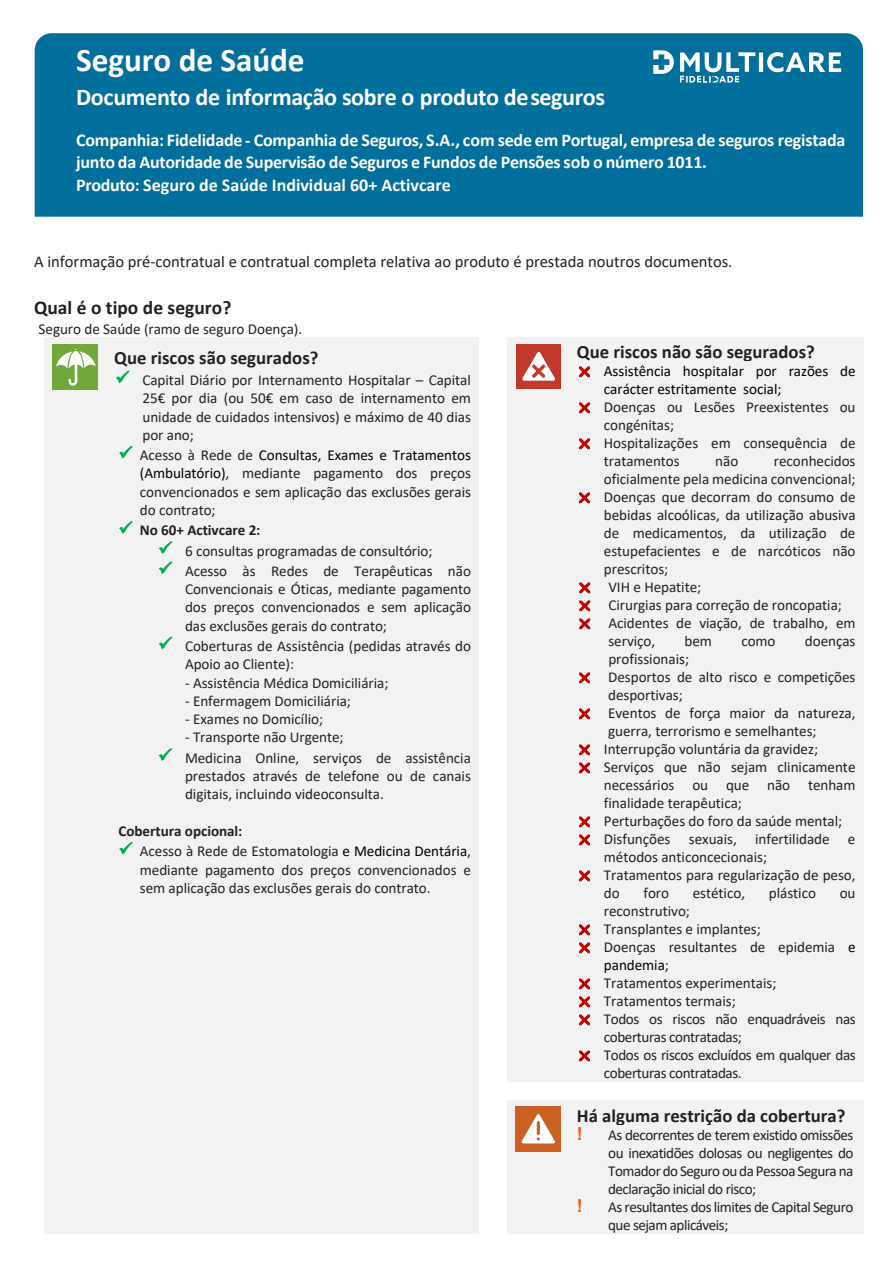
<style>
.page{position:relative;width:894px;height:1263px;background:#fff}
.page>*{position:absolute;margin:0;border:0;box-sizing:border-box;transform-origin:0 0}
.t1{font:700 33.15px "Calibri";color:#fff}
.t2{font:700 24.15px "Calibri";letter-spacing:-.015em;color:#fff}
.t3{font:700 19.5px "Calibri";color:#231f20}
.t4{font:700 18.75px "Calibri";color:#231f20}
.t5{font:700 18px/22.6px "Calibri";letter-spacing:-.01em;color:#fff}
.t6{font:700 18px "Arial";color:#f5590b}
.t7{font:16.5px "Calibri";color:#231f20}
.t8{font:15.15px/18px "Calibri";letter-spacing:-.005em;color:#231f20;text-align:justify}
.t9{font:15.15px/18px "Calibri";letter-spacing:-.005em;color:#000}
.t10{font:15.15px/18px "Calibri";letter-spacing:-.035em;color:#231f20}
.t11{font:700 15.15px "Calibri";letter-spacing:-.005em;color:#231f20}
.s1{color:#00b050}
.s2{color:#000}
</style>
<div class="page">
<div style="left:44px;top:338px;width:62px;height:896px;background:#f2f2f2"></div>
<div style="left:106px;top:338px;width:373px;height:896px;background:#f2f2f2"></div>
<div style="left:507px;top:338px;width:61px;height:744px;background:#f2f2f2"></div>
<div style="left:568px;top:338px;width:295px;height:744px;background:#f2f2f2"></div>
<div style="left:507px;top:1100px;width:61px;height:134px;background:#f2f2f2"></div>
<div style="left:568px;top:1100px;width:295px;height:134px;background:#f2f2f2"></div>
<div style="left:35px;top:33px;width:827px;height:184px;background:#006f9b"></div>
<svg style="left:653px;top:50px;width:187px;height:33px"></svg>
<div style="left:52px;top:344px;width:46px;height:46px;background:#70a83b"></div>
<svg style="left:56px;top:349px;width:40px;height:37px"></svg>
<div style="left:516px;top:344px;width:44px;height:44px;background:#c1382c"></div>
<svg style="left:522px;top:352px;width:33px;height:29px"></svg>
<div style="left:515px;top:1106px;width:45px;height:45px;background:#cb6124"></div>
<svg style="left:521px;top:1114px;width:34px;height:29px"></svg>
<h1 class="t1" style="left:76px;top:39px;width:230px">Seguro de Saúde</h1>
<h2 class="t2" style="left:76px;top:82px;width:530px">Documento de informação sobre o produto deseguros</h2>
<p class="t5" style="left:76px;top:128px;width:770px">Companhia: Fidelidade - Companhia de Seguros, S.A., com sede em Portugal, empresa de seguros registada junto da Autoridade de Supervisão de Seguros e Fundos de Pensões sob o número 1011.<br>Produto: Seguro de Saúde Individual 60+ Activcare</p>
<p class="t7" style="left:34px;top:251px;width:699px">A informação pré-contratual e contratual completa relativa ao produto é prestada noutros documentos.</p>
<p class="t3" style="left:34px;top:296px;width:199px">Qual é o tipo de seguro?</p>
<p class="t8" style="left:39px;top:320px;width:265px">Seguro de Saúde (ramo de seguro Doença).</p>
<p class="t4" style="left:114px;top:346px;width:206px">Que riscos são segurados?</p>
<p class="t8" style="left:142px;top:371px;width:330px;text-indent:-27px"><span class="s1">✓</span> Capital Diário por Internamento Hospitalar – Capital 25€ por dia (ou 50€ em caso de internamento em unidade de cuidados intensivos) e máximo de 40 dias por ano;</p>
<p class="t8" style="left:140px;top:446px;width:332px;text-indent:-21px"><span class="s1">✓</span> Acesso à Rede de <span class="s2">Consultas, Exames e Tratamentos (Ambulatório)</span>, mediante pagamento dos preços convencionados e sem aplicação das exclusões gerais do contrato;</p>
<p class="t11" style="left:118px;top:521px;width:143px"><span class="s1">✓</span> No 60+ Activcare 2:</p>
<p class="t8" style="left:158px;top:541px;width:276px"><span class="s1">✓</span> 6 consultas programadas de consultório;</p>
<p class="t8" style="left:185px;top:561px;width:287px;text-indent:-27px"><span class="s1">✓</span> Acesso às Redes de Terapêuticas não Convencionais e Óticas, mediante pagamento dos preços convencionados e sem aplicação das exclusões gerais do contrato;</p>
<p class="t8" style="left:185px;top:637px;width:287px;text-indent:-27px"><span class="s1">✓</span> Coberturas de Assistência (pedidas através do<br>Apoio ao Cliente):</p>
<p class="t8" style="left:185px;top:673px;width:205px">- Assistência Médica Domiciliária;</p>
<p class="t8" style="left:185px;top:692px;width:167px">- Enfermagem Domiciliária;</p>
<p class="t8" style="left:185px;top:710px;width:140px">- Exames no Domicílio;</p>
<p class="t8" style="left:185px;top:728px;width:160px">- Transporte não Urgente;</p>
<p class="t8" style="left:185px;top:748px;width:287px;text-indent:-27px"><span class="s1">✓</span> Medicina Online, serviços de assistência prestados através de telefone ou de canais digitais, incluindo videoconsulta.</p>
<p class="t11" style="left:118px;top:821px;width:125px">Cobertura opcional:</p>
<p class="t8" style="left:140px;top:842px;width:332px;text-indent:-21px"><span class="s1">✓</span> Acesso à Rede de Estomatologia <span class="s2">e Medicina Dentária</span>, mediante pagamento dos preços convencionados e sem aplicação das exclusões gerais do contrato.</p>
<p class="t4" style="left:576px;top:340px;width:239px">Que riscos não são segurados?</p>
<p class="t9" style="left:603px;top:362px;width:253px">Assistência hospitalar por razões de carácter estritamente social;</p>
<p class="t8" style="left:603px;top:398px;width:253px;text-align:left">Doenças ou Lesões Preexistentes ou congénitas;<br>Hospitalizações em consequência de tratamentos</p>
<p class="t8" style="left:603px;top:452px;width:253px;text-align:left;text-indent:170px">reconhecidos oficialmente pela medicina convencional;<br>Doenças que decorram do consumo de bebidas alcoólicas, da utilização abusiva de medicamentos, da utilização de estupefacientes e de narcóticos não prescritos;<br>VIH e Hepatite;<br>Cirurgias para correção de roncopatia;<br>Acidentes de viação, de trabalho, em serviço,</p>
<p class="t8" style="left:715px;top:452px;width:25px">não</p>
<p class="t8" style="left:684px;top:632px;width:29px">bem</p>
<p class="t8" style="left:741px;top:632px;width:36px">como</p>
<p class="t8" style="left:804px;top:632px;width:52px">doenças</p>
<p class="t8" style="left:603px;top:650px;width:253px;text-align:left">profissionais;<br>Desportos de alto risco e competições desportivas;<br>Eventos de força maior da natureza, guerra, terrorismo e semelhantes;<br>Interrupção voluntária da gravidez;<br>Serviços que não sejam clinicamente necessários ou que não tenham finalidade terapêutica;<br>Perturbações do foro da saúde mental;<br>Disfunções sexuais, infertilidade e métodos anticoncecionais;<br>Tratamentos para regularização de peso, do</p>
<p class="t8" style="left:643px;top:884px;width:27px">foro</p>
<p class="t8" style="left:692px;top:884px;width:54px">estético,</p>
<p class="t8" style="left:768px;top:884px;width:49px">plástico</p>
<p class="t8" style="left:839px;top:884px;width:17px">ou</p>
<p class="t8" style="left:603px;top:902px;width:253px;text-align:left">reconstrutivo;<br>Transplantes e implantes;<br>Doenças resultantes de epidemia <span class="s2">e pandemia</span>;<br>Tratamentos experimentais;<br>Tratamentos termais;<br>Todos os riscos não enquadráveis nas coberturas contratadas;<br>Todos os riscos excluídos em qualquer das coberturas contratadas.</p>
<p class="t4" style="left:576px;top:1104px;width:270px">Há alguma restrição da cobertura?</p>
<p class="t6" style="left:576px;top:1124px;width:7px">!</p>
<p class="t8" style="left:608px;top:1126px;width:247px">As decorrentes de terem existido omissões ou inexatidões dolosas ou negligentes do Tomador do Seguro ou da Pessoa Segura na declaração inicial do risco;</p>
<p class="t6" style="left:576px;top:1196px;width:7px">!</p>
<p class="t10" style="left:608px;top:1198px;width:247px">As resultantes dos limites de Capital Seguro que sejam aplicáveis;</p>
</div>
